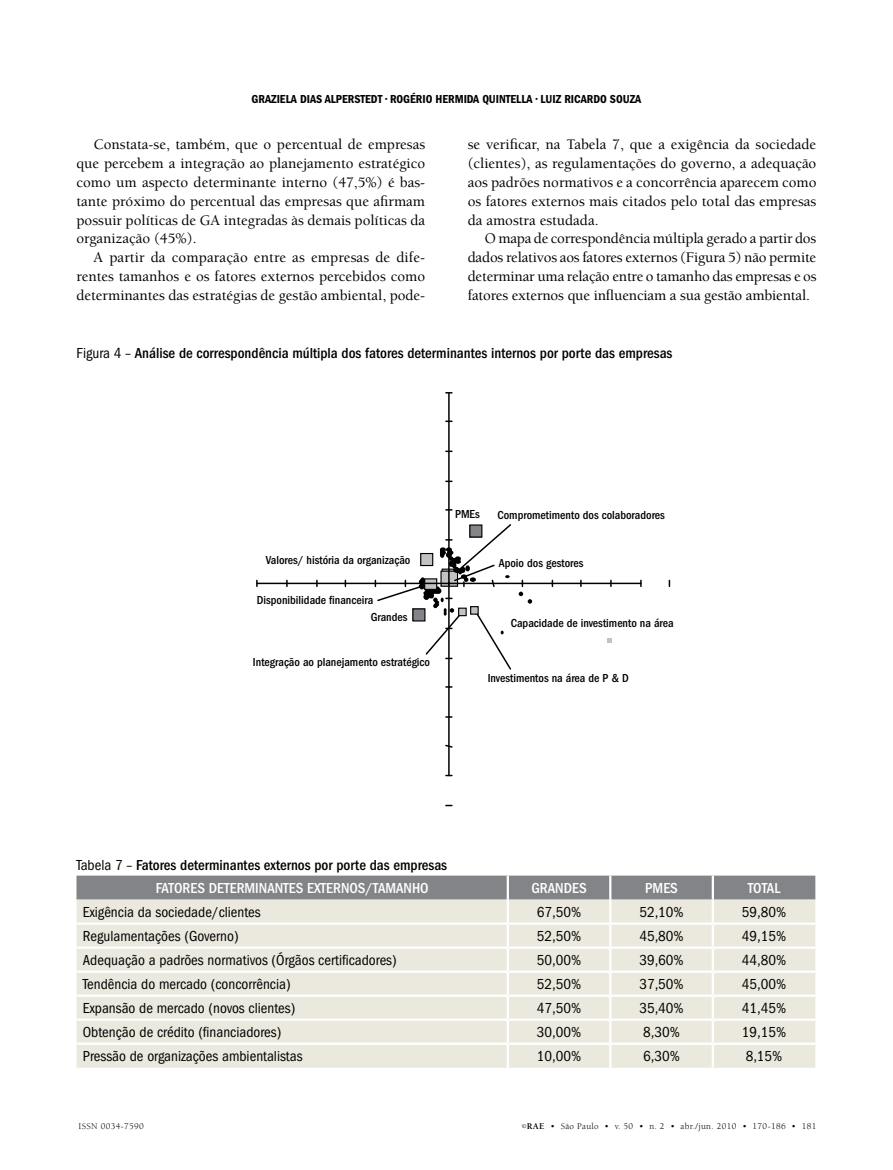
<style>
.page{position:relative;width:893px;height:1170px;background:#fff}
.page>*{position:absolute;margin:0;border:0;box-sizing:border-box;transform-origin:0 0}
.t1{font:500 15px/18.8px "Berkeley";color:#000;text-align:justify}
.t2{font:condensed 15px "Franklin Gothic";color:#000}
.t3{font:500 condensed 15px/23.5px "Franklin Gothic";color:#000}
.t4{font:500 condensed 15px "Franklin Gothic";letter-spacing:.035em;color:#fff}
.t5{font:500 condensed 15px "Franklin Gothic";color:#fff}
.t6{font:500 condensed 12px "Franklin Gothic";color:#000}
.t7{font:600 condensed 12px "Franklin Gothic";letter-spacing:.035em;color:#000}
.t8{font:9px "Berkeley";letter-spacing:.04em;color:#000}
.s1{font-weight:400}
.s2{color:#fff}
.s3{font-size:6px}
.s4{font-weight:700}
</style>
<div class="page">
<svg style="left:256px;top:392px;width:386px;height:385px"></svg>
<svg style="left:519px;top:591px;width:13px;height:12px"></svg>
<svg style="left:376px;top:522px;width:137px;height:149px"></svg>
<div style="left:76px;top:875px;width:739px;height:24px;background:#828487"></div>
<div style="left:76px;top:899px;width:739px;height:168px;background:#ebe9de"></div>
<hr style="left:507px;top:875px;width:2px;height:24px;background:#fff">
<hr style="left:609px;top:875px;width:2px;height:24px;background:#fff">
<hr style="left:712px;top:875px;width:2px;height:24px;background:#fff">
<hr style="left:507px;top:899px;width:2px;height:23px;background:#fff">
<hr style="left:609px;top:899px;width:2px;height:23px;background:#fff">
<hr style="left:712px;top:899px;width:2px;height:23px;background:#fff">
<hr style="left:76px;top:922px;width:432px;height:2px;background:#fff">
<hr style="left:508px;top:922px;width:102px;height:2px;background:#fff">
<hr style="left:507px;top:924px;width:2px;height:22px;background:#fff">
<hr style="left:610px;top:922px;width:103px;height:2px;background:#fff">
<hr style="left:609px;top:924px;width:2px;height:22px;background:#fff">
<hr style="left:713px;top:922px;width:102px;height:2px;background:#fff">
<hr style="left:712px;top:924px;width:2px;height:22px;background:#fff">
<hr style="left:76px;top:946px;width:432px;height:2px;background:#fff">
<hr style="left:508px;top:946px;width:102px;height:2px;background:#fff">
<hr style="left:507px;top:948px;width:2px;height:22px;background:#fff">
<hr style="left:610px;top:946px;width:103px;height:2px;background:#fff">
<hr style="left:609px;top:948px;width:2px;height:22px;background:#fff">
<hr style="left:713px;top:946px;width:102px;height:2px;background:#fff">
<hr style="left:712px;top:948px;width:2px;height:22px;background:#fff">
<hr style="left:76px;top:970px;width:432px;height:2px;background:#fff">
<hr style="left:508px;top:970px;width:102px;height:2px;background:#fff">
<hr style="left:507px;top:972px;width:2px;height:22px;background:#fff">
<hr style="left:610px;top:970px;width:103px;height:2px;background:#fff">
<hr style="left:609px;top:972px;width:2px;height:22px;background:#fff">
<hr style="left:713px;top:970px;width:102px;height:2px;background:#fff">
<hr style="left:712px;top:972px;width:2px;height:22px;background:#fff">
<hr style="left:76px;top:994px;width:432px;height:2px;background:#fff">
<hr style="left:508px;top:994px;width:102px;height:2px;background:#fff">
<hr style="left:507px;top:996px;width:2px;height:22px;background:#fff">
<hr style="left:610px;top:994px;width:103px;height:2px;background:#fff">
<hr style="left:609px;top:996px;width:2px;height:22px;background:#fff">
<hr style="left:713px;top:994px;width:102px;height:2px;background:#fff">
<hr style="left:712px;top:996px;width:2px;height:22px;background:#fff">
<hr style="left:76px;top:1018px;width:432px;height:2px;background:#fff">
<hr style="left:508px;top:1018px;width:102px;height:2px;background:#fff">
<hr style="left:507px;top:1020px;width:2px;height:22px;background:#fff">
<hr style="left:610px;top:1018px;width:103px;height:2px;background:#fff">
<hr style="left:609px;top:1020px;width:2px;height:22px;background:#fff">
<hr style="left:713px;top:1018px;width:102px;height:2px;background:#fff">
<hr style="left:712px;top:1020px;width:2px;height:22px;background:#fff">
<hr style="left:76px;top:1042px;width:432px;height:2px;background:#fff">
<hr style="left:508px;top:1042px;width:102px;height:2px;background:#fff">
<hr style="left:507px;top:1044px;width:2px;height:23px;background:#fff">
<hr style="left:610px;top:1042px;width:103px;height:2px;background:#fff">
<hr style="left:609px;top:1044px;width:2px;height:23px;background:#fff">
<hr style="left:713px;top:1042px;width:102px;height:2px;background:#fff">
<hr style="left:712px;top:1044px;width:2px;height:23px;background:#fff">
<p class="t7" style="left:252px;top:93px;width:391px">GRAZIELA DIAS ALPERSTEDT • ROGÉRIO HERMIDA QUINTELLA • LUIZ RICARDO SOUZA</p>
<p class="t1" style="left:76px;top:136px;width:350px;text-indent:17px">Constata-se, também, que o percentual de empresas que percebem a integração ao planejamento estratégico como um aspecto determinante interno (47,5%) é bas&shy;tante próximo do percentual das empresas que afirmam possuir políticas de GA integradas às demais políticas da organização (45%).</p>
<p class="t1" style="left:76px;top:248px;width:350px;text-indent:17px">A partir da comparação entre as empresas de dife&shy;rentes tamanhos e os fatores externos percebidos como determinantes das estratégias de gestão ambiental, pode-</p>
<p class="t1" style="left:468px;top:136px;width:350px">se verificar, na Tabela 7, que a exigência da sociedade (clientes), as regulamentações do governo, a adequação aos padrões normativos e a concorrência aparecem como os fatores externos mais citados pelo total das empresas da amostra estudada.</p>
<p class="t1" style="left:468px;top:229px;width:350px;text-indent:17px">O mapa de correspondência múltipla gerado a partir dos dados relativos aos fatores externos (Figura 5) não permite determinar uma relação entre o tamanho das empresas e os fatores externos que influenciam a sua gestão ambiental.</p>
<p class="t3" style="left:76px;top:341px;width:597px"><span class="s1">Figura 4 –</span> Análise de correspondência múltipla dos fatores determinantes internos por porte das empresas</p>
<p class="t6" style="left:266px;top:553px;width:146px">Valores/ história da organização</p>
<p class="t6" style="left:257px;top:592px;width:118px">Disponibilidade financeira</p>
<p class="t6" style="left:371px;top:609px;width:38px">Grandes</p>
<p class="t6" style="left:253px;top:655px;width:179px">Integração ao planejamento estratégico</p>
<p class="t6" style="left:455px;top:506px;width:26px">PMEs</p>
<p class="t6" style="left:497px;top:508px;width:169px">Comprometimento dos colaboradores</p>
<p class="t6" style="left:499px;top:556px;width:86px">Apoio dos gestores</p>
<p class="t6" style="left:511px;top:616px;width:164px">Capacidade de investimento na área</p>
<p class="t6" style="left:488px;top:671px;width:141px">Investimentos na área de P &amp; D</p>
<p class="t3" style="left:156px;top:852px;width:293px;text-indent:-79px"><span class="s1">Tabela 7 –</span> Fatores determinantes externos por porte das empresas<br><span class="s2">Fatores</span></p>
<p class="t5" style="left:209px;top:879px;width:8px">Deter</p>
<p class="t4" style="left:245px;top:879px;width:186px">minantes Externos/Tamanho</p>
<p class="t5" style="left:531px;top:879px;width:49px">Grandes</p>
<p class="t5" style="left:645px;top:879px;width:32px">PMEs</p>
<p class="t5" style="left:748px;top:879px;width:34px">TOTAL</p>
<p class="t2" style="left:83px;top:903px;width:179px">Exigência da sociedade/clientes</p>
<p class="t2" style="left:537px;top:903px;width:46px">67,50%</p>
<p class="t2" style="left:639px;top:903px;width:46px">52,10%</p>
<p class="t2" style="left:742px;top:903px;width:46px">59,80%</p>
<p class="t2" style="left:83px;top:927px;width:157px">Regulamentações (Governo)</p>
<p class="t2" style="left:537px;top:927px;width:46px">52,50%</p>
<p class="t2" style="left:639px;top:927px;width:46px">45,80%</p>
<p class="t2" style="left:742px;top:927px;width:46px">49,15%</p>
<p class="t2" style="left:83px;top:951px;width:315px">Adequação a padrões normativos (Órgãos certificadores)</p>
<p class="t2" style="left:537px;top:951px;width:46px">50,00%</p>
<p class="t2" style="left:639px;top:951px;width:46px">39,60%</p>
<p class="t2" style="left:742px;top:951px;width:46px">44,80%</p>
<p class="t2" style="left:83px;top:975px;width:209px">Tendência do mercado (concorrência)</p>
<p class="t2" style="left:537px;top:975px;width:46px">52,50%</p>
<p class="t2" style="left:639px;top:975px;width:46px">37,50%</p>
<p class="t2" style="left:742px;top:975px;width:46px">45,00%</p>
<p class="t2" style="left:83px;top:999px;width:214px">Expansão de mercado (novos clientes)</p>
<p class="t2" style="left:537px;top:999px;width:46px">47,50%</p>
<p class="t2" style="left:639px;top:999px;width:46px">35,40%</p>
<p class="t2" style="left:742px;top:999px;width:46px">41,45%</p>
<p class="t2" style="left:83px;top:1023px;width:200px">Obtenção de crédito (financiadores)</p>
<p class="t2" style="left:537px;top:1023px;width:46px">30,00%</p>
<p class="t2" style="left:643px;top:1023px;width:38px">8,30%</p>
<p class="t2" style="left:742px;top:1023px;width:46px">19,15%</p>
<p class="t2" style="left:83px;top:1047px;width:221px">Pressão de organizações ambientalistas</p>
<p class="t2" style="left:537px;top:1047px;width:46px">10,00%</p>
<p class="t2" style="left:643px;top:1047px;width:38px">6,30%</p>
<p class="t2" style="left:746px;top:1047px;width:38px">8,15%</p>
<p class="t8" style="left:79px;top:1121px;width:67px">ISSN 0034-7590</p>
<p class="t8" style="left:522px;top:1121px;width:296px"><span class="s3">©</span><span class="s4">RAE</span> • São Paulo • v. 50 • n. 2 • abr./jun. 2010 • 170-186 • 181</p>
</div>
